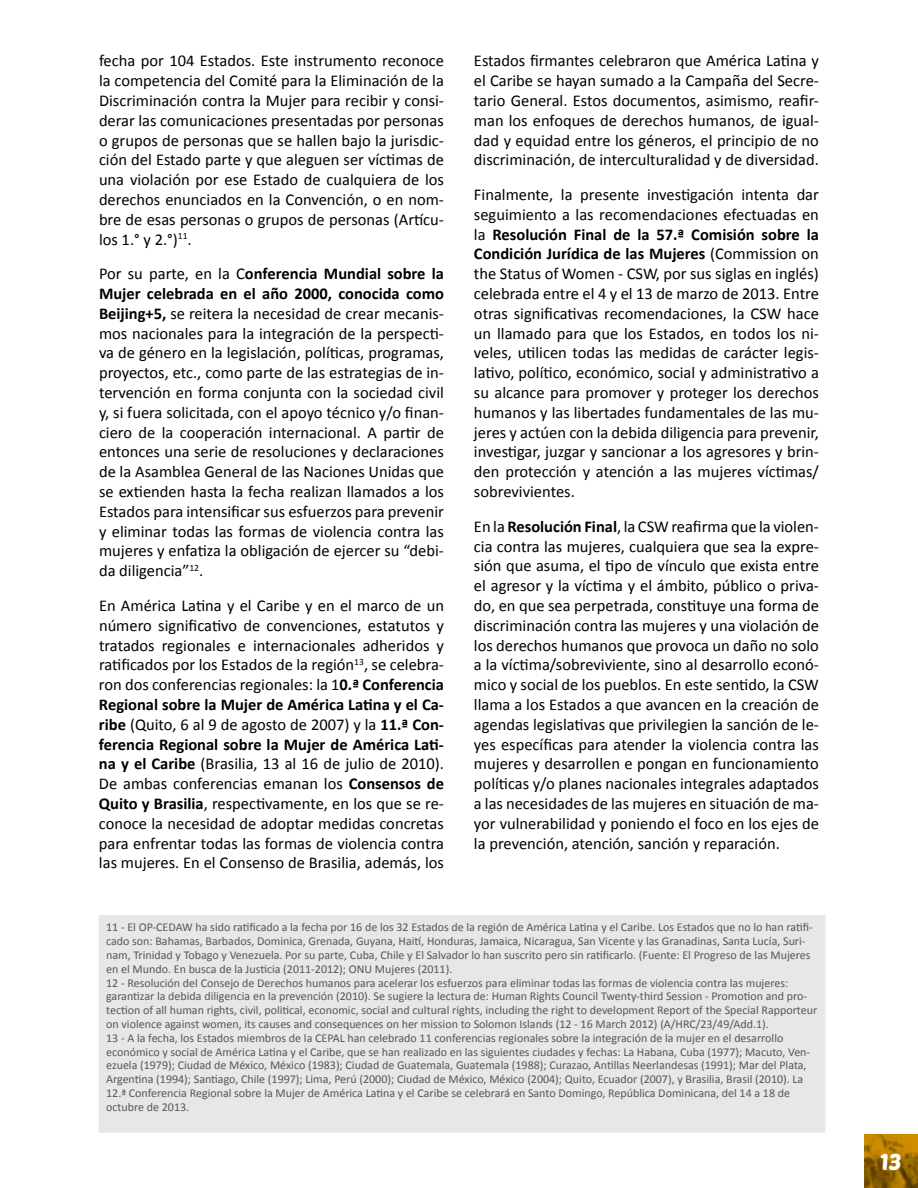
<style>
.page{position:relative;width:918px;height:1188px;background:#fff}
.page>*{position:absolute;margin:0;border:0;box-sizing:border-box;transform-origin:0 0}
.t1{font:22.5px "Poetsen One";color:#fff}
.t2{font:16.5px/19.8px "Calibri";color:#000;text-align:justify}
.t3{font:12px/13.8px "Calibri";color:#565659}
.s1{font-weight:700}
</style>
<div class="page">
<svg style="left:864px;top:1134px;width:54px;height:54px;background:#a06d00"></svg>
<div style="left:102px;top:919px;width:720px;height:210px;background:#e6e7e8"></div>
<div style="left:99px;top:915px;width:726px;height:218px;border:8px solid #e6e7e8"></div>
<p class="t2" style="left:99px;top:51px;width:347px">fecha por 104 Estados. Este instrumento reconoce la competencia del Comité para la Eliminación de la Discriminación contra la Mujer para recibir y consi&shy;derar las comunicaciones presentadas por personas o grupos de personas que se hallen bajo la jurisdic&shy;ción del Estado parte y que aleguen ser víctimas de una violación por ese Estado de cualquiera de los derechos enunciados en la Convención, o en nom&shy;bre de esas personas o grupos de personas (Artícu&shy;los 1.° y 2.°)<sup>11</sup>.</p>
<p class="t2" style="left:99px;top:264px;width:347px">Por su parte, en la C<span class="s1">onferencia Mundial sobre la Mujer celebrada en el año 2000, conocida como Beijing+5,</span> se reitera la necesidad de crear mecanis&shy;mos nacionales para la integración de la perspecti&shy;va de género en la legislación, políticas, programas, proyectos, etc., como parte de las estrategias de in&shy;tervención en forma conjunta con la sociedad civil y, si fuera solicitada, con el apoyo técnico y/o finan&shy;ciero de la cooperación internacional. A partir de entonces una serie de resoluciones y declaraciones de la Asamblea General de las Naciones Unidas que se extienden hasta la fecha realizan llamados a los Estados para intensificar sus esfuerzos para prevenir y eliminar todas las formas de violencia contra las mujeres y enfatiza la obligación de ejercer su “debi&shy;da diligencia”<sup>12</sup>.</p>
<p class="t2" style="left:99px;top:596px;width:347px">En América Latina y el Caribe y en el marco de un número significativo de convenciones, estatutos y tratados regionales e internacionales adheridos y ratificados por los Estados de la región<sup>13</sup>, se celebra&shy;ron dos conferencias regionales: la 1<span class="s1">0.ª Conferencia Regional sobre la Mujer de América Latina y el Ca&shy;ribe</span> (Quito, 6 al 9 de agosto de 2007) y la <span class="s1">11.ª Con&shy;ferencia Regional sobre la Mujer de América Lati&shy;na y el Caribe</span> (Brasilia, 13 al 16 de julio de 2010).<br>De ambas conferencias emanan los <span class="s1">Consensos de Quito y Brasilia</span>, respectivamente, en los que se re&shy;conoce la necesidad de adoptar medidas concretas para enfrentar todas las formas de violencia contra las mujeres. En el Consenso de Brasilia, además, los</p>
<p class="t2" style="left:474px;top:51px;width:347px">Estados firmantes celebraron que América Latina y el Caribe se hayan sumado a la Campaña del Secre&shy;tario General. Estos documentos, asimismo, reafir&shy;man los enfoques de derechos humanos, de igual&shy;dad y equidad entre los géneros, el principio de no discriminación, de interculturalidad y de diversidad.</p>
<p class="t2" style="left:474px;top:185px;width:347px">Finalmente, la presente investigación intenta dar seguimiento a las recomendaciones efectuadas en la <span class="s1">Resolución Final de la 57.ª Comisión sobre la Condición Jurídica de las Mujeres</span> (Commission on the Status of Women - CSW, por sus siglas en inglés) celebrada entre el 4 y el 13 de marzo de 2013. Entre otras significativas recomendaciones, la CSW hace un llamado para que los Estados, en todos los ni&shy;veles, utilicen todas las medidas de carácter legis&shy;lativo, político, económico, social y administrativo a su alcance para promover y proteger los derechos humanos y las libertades fundamentales de las mu&shy;jeres y actúen con la debida diligencia para prevenir, investigar, juzgar y sancionar a los agresores y brin&shy;den protección y atención a las mujeres víctimas/ sobrevivientes.</p>
<p class="t2" style="left:474px;top:516px;width:347px">En la <span class="s1">Resolución Final</span>, la CSW reafirma que la violen&shy;cia contra las mujeres, cualquiera que sea la expre&shy;sión que asuma, el tipo de vínculo que exista entre el agresor y la víctima y el ámbito, público o priva&shy;do, en que sea perpetrada, constituye una forma de discriminación contra las mujeres y una violación de los derechos humanos que provoca un daño no solo a la víctima/sobreviviente, sino al desarrollo econó&shy;mico y social de los pueblos. En este sentido, la CSW llama a los Estados a que avancen en la creación de agendas legislativas que privilegien la sanción de le&shy;yes específicas para atender la violencia contra las mujeres y desarrollen e pongan en funcionamiento políticas y/o planes nacionales integrales adaptados a las necesidades de las mujeres en situación de ma&shy;yor vulnerabilidad y poniendo el foco en los ejes de la prevención, atención, sanción y reparación.</p>
<p class="t3" style="left:106px;top:921px;width:713px">11 - El OP-CEDAW ha sido ratificado a la fecha por 16 de los 32 Estados de la región de América Latina y el Caribe. Los Estados que no lo han ratifi&shy;cado son: Bahamas, Barbados, Dominica, Grenada, Guyana, Haití, Honduras, Jamaica, Nicaragua, San Vicente y las Granadinas, Santa Lucía, Suri&shy;nam, Trinidad y Tobago y Venezuela. Por su parte, Cuba, Chile y El Salvador lo han suscrito pero sin ratificarlo. (Fuente: El Progreso de las Mujeres en el Mundo. En busca de la Justicia (2011-2012); ONU Mujeres (2011).<br>12 - Resolución del Consejo de Derechos humanos para acelerar los esfuerzos para eliminar todas las formas de violencia contra las mujeres: garantizar la debida diligencia en la prevención (2010). Se sugiere la lectura de: Human Rights Council Twenty-third Session - Promotion and pro&shy;tection of all human rights, civil, political, economic, social and cultural rights, including the right to development Report of the Special Rapporteur on violence against women, its causes and consequences on her mission to Solomon Islands (12 - 16 March 2012) (A/HRC/23/49/Add.1).<br>13 - A la fecha, los Estados miembros de la CEPAL han celebrado 11 conferencias regionales sobre la integración de la mujer en el desarrollo económico y social de América Latina y el Caribe, que se han realizado en las siguientes ciudades y fechas: La Habana, Cuba (1977); Macuto, Ven&shy;ezuela (1979); Ciudad de México, México (1983); Ciudad de Guatemala, Guatemala (1988); Curazao, Antillas Neerlandesas (1991); Mar del Plata, Argentina (1994); Santiago, Chile (1997); Lima, Perú (2000); Ciudad de México, México (2004); Quito, Ecuador (2007), y Brasilia, Brasil (2010). La 12.ª Conferencia Regional sobre la Mujer de América Latina y el Caribe se celebrará en Santo Domingo, República Dominicana, del 14 a 18 de octubre de 2013.</p>
<h1 class="t1" style="left:880px;top:1148px;width:23px">13</h1>
</div>
